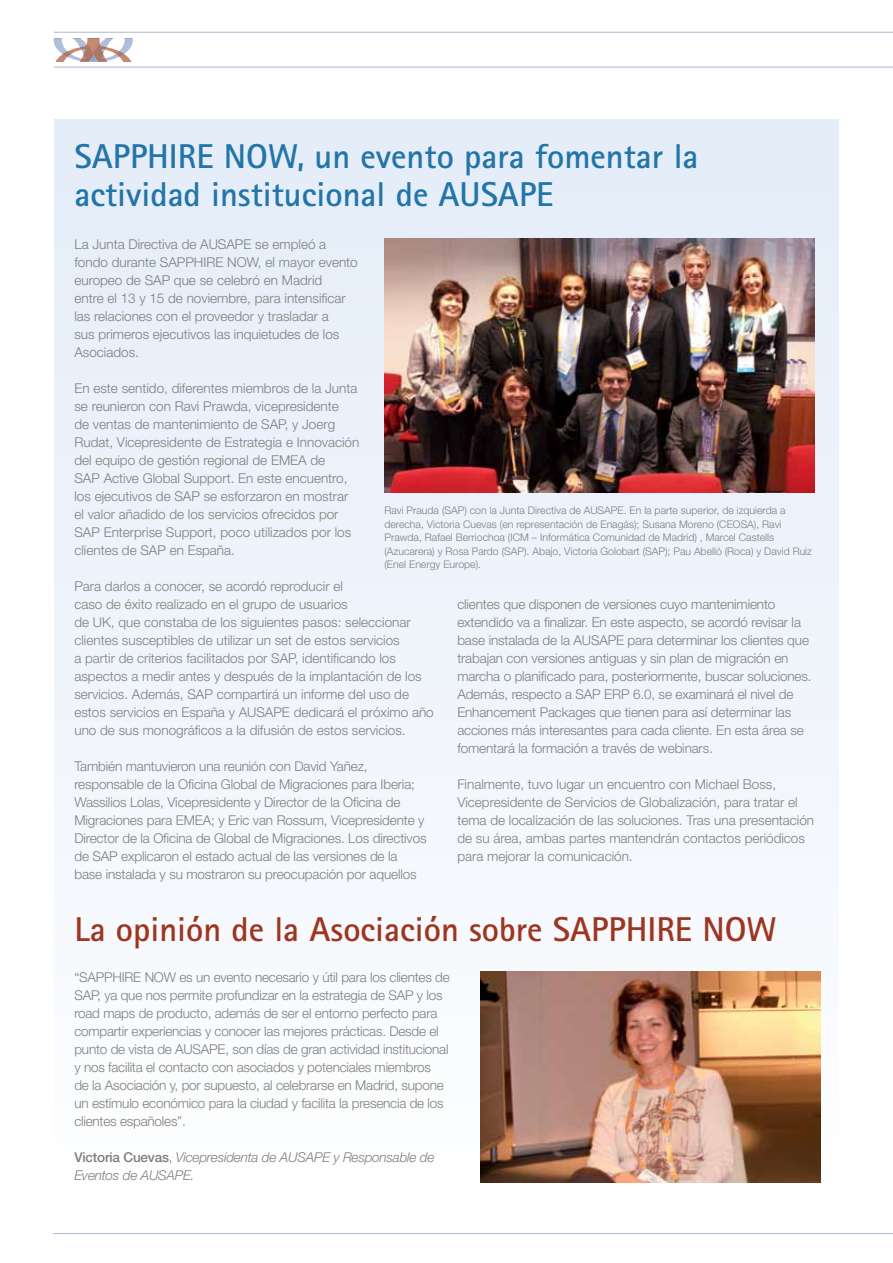
<style>
.page{position:relative;width:893px;height:1263px;background:#fff}
.page>*{position:absolute;margin:0;border:0;box-sizing:border-box;transform-origin:0 0}
.t1{font:700 34.5px/37.5px "Rotis Sans Serif";color:#2375a8}
.t2{font:700 34.5px "Rotis Sans Serif";color:#9d3621}
.t3{font:300 13.5px/18px "Helvetica Neue";letter-spacing:-.01em;color:#7e7e7c}
.t4{font:italic 300 13.5px/18px "Helvetica Neue";letter-spacing:-.015em;color:#7e7e7c}
.t5{font:300 10.5px/13.5px "Helvetica Neue";color:#7e7e7c}
.s1{font-weight:500;font-style:normal}
.s2{font-style:normal}
</style>
<div class="page">
<svg style="left:54px;top:39px;width:79px;height:22px"></svg>
<hr style="left:54px;top:67px;width:839px;height:1px;background:#a6b9d4">
<hr style="left:54px;top:32px;width:839px;height:1px;background:#a6b9d4">
<hr style="left:53px;top:1233px;width:840px;height:1px;background:#a6b9d4">
<div style="left:54px;top:119px;width:785px;height:1090px;background:linear-gradient(to right,#f1f5fb,#f0f4fb)"></div>
<img style="left:385px;top:238px;width:430px;height:254px">
<img style="left:480px;top:972px;width:341px;height:210px">
<h1 class="t1" style="left:74px;top:137px;width:626px">SAPPHIRE NOW, un evento para fomentar la actividad institucional de AUSAPE</h1>
<p class="t3" style="left:74px;top:235px;width:285px">La Junta Directiva de AUSAPE se empleó a fondo durante SAPPHIRE NOW, el mayor evento europeo de SAP que se celebró en Madrid<br>entre el 13 y 15 de noviembre, para intensificar las relaciones con el proveedor y trasladar a<br>sus primeros ejecutivos las inquietudes de los Asociados.</p>
<p class="t3" style="left:74px;top:379px;width:286px">En este sentido, diferentes miembros de la Junta se reunieron con Ravi Prawda, vicepresidente<br>de ventas de mantenimiento de SAP, y Joerg Rudat, Vicepresidente de Estrategia e Innovación del equipo de gestión regional de EMEA de<br>SAP Active Global Support. En este encuentro, los ejecutivos de SAP se esforzaron en mostrar el valor añadido de los servicios ofrecidos por SAP Enterprise Support, poco utilizados por los clientes de SAP en España.</p>
<p class="t3" style="left:74px;top:577px;width:361px">Para darlos a conocer, se acordó reproducir el<br>caso de éxito realizado en el grupo de usuarios<br>de UK, que constaba de los siguientes pasos: seleccionar clientes susceptibles de utilizar un set de estos servicios<br>a partir de criterios facilitados por SAP, identificando los aspectos a medir antes y después de la implantación de los servicios. Además, SAP compartirá un informe del uso de estos servicios en España y AUSAPE dedicará el próximo año uno de sus monográficos a la difusión de estos servicios.</p>
<p class="t3" style="left:74px;top:756px;width:354px">También mantuvieron una reunión con David Yañez, responsable de la Oficina Global de Migraciones para Iberia; Wassilios Lolas, Vicepresidente y Director de la Oficina de Migraciones para EMEA; y Eric van Rossum, Vicepresidente y Director de la Oficina de Global de Migraciones. Los directivos de SAP explicaron el estado actual de las versiones de la base instalada y su mostraron su preocupación por aquellos</p>
<p class="t5" style="left:384px;top:504px;width:429px">Ravi Prauda (SAP) con la Junta Directiva de AUSAPE. En la parte superior, de izquierda a derecha, Victoria Cuevas (en representación de Enagás); Susana Moreno (CEOSA), Ravi Prawda, Rafael Berriochoa (ICM – Informática Comunidad de Madrid) , Marcel Castells (Azucarera) y Rosa Pardo (SAP). Abajo, Victoria Golobart (SAP); Pau Abelló (Roca) y David Ruiz (Enel Energy Europe).</p>
<p class="t3" style="left:457px;top:595px;width:356px">clientes que disponen de versiones cuyo mantenimiento extendido va a finalizar. En este aspecto, se acordó revisar la base instalada de la AUSAPE para determinar los clientes que trabajan con versiones antiguas y sin plan de migración en marcha o planificado para, posteriormente, buscar soluciones.<br>Además, respecto a SAP ERP 6.0, se examinará el nivel de Enhancement Packages que tienen para así determinar las acciones más interesantes para cada cliente. En esta área se fomentará la formación a través de webinars.</p>
<p class="t3" style="left:457px;top:775px;width:358px">Finalmente, tuvo lugar un encuentro con Michael Boss, Vicepresidente de Servicios de Globalización, para tratar el tema de localización de las soluciones. Tras una presentación de su área, ambas partes mantendrán contactos periódicos para mejorar la comunicación.</p>
<h1 class="t2" style="left:74px;top:907px;width:703px">La opinión de la Asociación sobre SAPPHIRE NOW</h1>
<p class="t3" style="left:74px;top:967px;width:377px">“SAPPHIRE NOW es un evento necesario y útil para los clientes de SAP, ya que nos permite profundizar en la estrategia de SAP y los road maps de producto, además de ser el entorno perfecto para compartir experiencias y conocer las mejores prácticas. Desde el punto de vista de AUSAPE, son días de gran actividad institucional y nos facilita el contacto con asociados y potenciales miembros<br>de la Asociación y, por supuesto, al celebrarse en Madrid, supone un estímulo económico para la ciudad y facilita la presencia de los clientes españoles”.</p>
<p class="t4" style="left:74px;top:1147px;width:361px"><span class="s1">Victoria Cuevas</span><span class="s2">,</span> Vicepresidenta de AUSAPE y Responsable de<br>Eventos de AUSAPE.</p>
</div>
